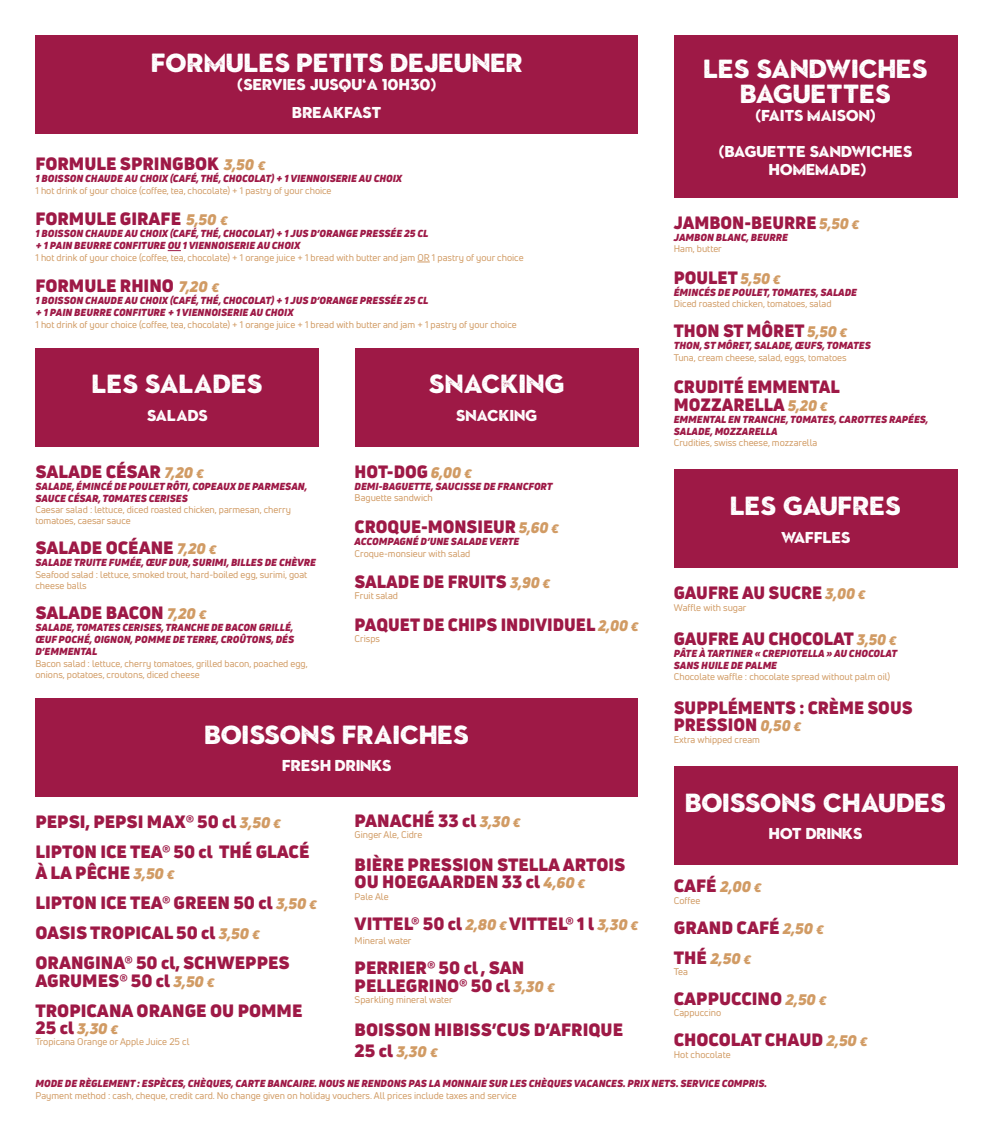
<style>
.page{position:relative;width:993px;height:1134px;background:#fff}
.page>*{position:absolute;margin:0;border:0;box-sizing:border-box;transform-origin:0 0}
.t1{font:25px/25px "Sonder Sans Black Rough";color:#fff;text-align:center}
.t2{font:900 17.5px/30px "Uni Neue";color:#9e1946}
.t3{font:15px/18px "Sonder Sans Black Rough";color:#fff;text-align:center}
.t4{font:italic 900 15px "Uni Neue";color:#d19b64}
.t5{font:italic 900 10px/12px "Uni Neue";color:#9e1946}
.t6{font:9.5px/11.4px "Uni Neue";color:#d19b64}
.s1{font-style:italic;font-size:15px;color:#d19b64}
.s2{font-style:italic;font-size:12px;color:#d19b64}
.s3{font-style:normal;font-size:17.5px;color:#9e1946}
.s4{font-size:12px}
</style>
<div class="page">
<div style="left:35px;top:35px;width:603px;height:99px;background:#9e1946"></div>
<div style="left:673px;top:766px;width:284px;height:99px;background:#9e1946"></div>
<div style="left:35px;top:698px;width:603px;height:99px;background:#9e1946"></div>
<div style="left:354px;top:348px;width:284px;height:98px;background:#9e1946"></div>
<div style="left:35px;top:348px;width:284px;height:98px;background:#9e1946"></div>
<div style="left:673px;top:35px;width:284px;height:163px;background:#9e1946"></div>
<div style="left:673px;top:469px;width:284px;height:99px;background:#9e1946"></div>
<svg style="left:168px;top:250px;width:13px;height:1px"></svg>
<svg style="left:417px;top:262px;width:12px;height:1px"></svg>
<h1 class="t1" style="left:151px;top:52px;width:373px">FORMULES PETITS DEJEUNER</h1>
<h3 class="t3" style="left:237px;top:72px;width:201px;line-height:27.5px">(SERVIES JUSQU'A 10H30)<br>BREAKFAST</h3>
<h2 class="t2" style="left:35px;top:149px;width:232px">FORMULE SPRINGBOK <span class="s1">3,50</span> <span class="s2">€</span></h2>
<p class="t5" style="left:35px;top:173px;width:368px">1 BOISSON CHAUDE AU CHOIX (CAFÉ, THÉ, CHOCOLAT) + 1 VIENNOISERIE AU CHOIX</p>
<p class="t6" style="left:35px;top:185px;width:297px">1 hot drink of your choice (coffee, tea, chocolate) + 1 pastry of your choice</p>
<h2 class="t2" style="left:35px;top:204px;width:194px">FORMULE GIRAFE <span class="s1">5,50</span> <span class="s2">€</span></h2>
<p class="t5" style="left:35px;top:228px;width:394px">1 BOISSON CHAUDE AU CHOIX (CAFÉ, THÉ, CHOCOLAT) + 1 JUS D’ORANGE PRESSÉE 25 CL + 1 PAIN BEURRE CONFITURE OU 1 VIENNOISERIE AU CHOIX</p>
<p class="t6" style="left:35px;top:252px;width:489px">1 hot drink of your choice (coffee, tea, chocolate) + 1 orange juice + 1 bread with butter and jam OR 1 pastry of your choice</p>
<h2 class="t2" style="left:35px;top:271px;width:185px">FORMULE RHINO <span class="s1">7,20</span> <span class="s2">€</span></h2>
<p class="t5" style="left:35px;top:294px;width:394px">1 BOISSON CHAUDE AU CHOIX (CAFÉ, THÉ, CHOCOLAT) + 1 JUS D’ORANGE PRESSÉE 25 CL + 1 PAIN BEURRE CONFITURE + 1 VIENNOISERIE AU CHOIX</p>
<p class="t6" style="left:35px;top:318px;width:482px">1 hot drink of your choice (coffee, tea, chocolate) + 1 orange juice + 1 bread with butter and jam + 1 pastry of your choice</p>
<h1 class="t1" style="left:92px;top:373px;width:172px">LES SALADES</h1>
<h3 class="t3" style="left:147px;top:407px;width:63px">SALADS</h3>
<h2 class="t2" style="left:35px;top:456px;width:170px">SALADE CÉSAR <span class="s1">7,20</span> <span class="s2">€</span></h2>
<p class="t5" style="left:35px;top:480px;width:273px">SALADE, ÉMINCÉ DE POULET RÔTI, COPEAUX DE PARMESAN,<br>SAUCE CÉSAR, TOMATES CERISES</p>
<p class="t6" style="left:35px;top:504px;width:257px">Caesar salad : lettuce, diced roasted chicken, parmesan, cherry tomatoes, caesar sauce</p>
<h2 class="t2" style="left:35px;top:533px;width:182px">SALADE OCÉANE <span class="s1">7,20</span> <span class="s2">€</span></h2>
<p class="t5" style="left:35px;top:557px;width:282px">SALADE TRUITE FUMÉE, ŒUF DUR, SURIMI, BILLES DE CHÈVRE</p>
<p class="t6" style="left:35px;top:569px;width:273px">Seafood salad : lettuce, smoked trout, hard-boiled egg, surimi, goat cheese balls</p>
<h2 class="t2" style="left:35px;top:598px;width:172px">SALADE BACON <span class="s1">7,20</span> <span class="s2">€</span></h2>
<p class="t5" style="left:35px;top:621px;width:260px;text-align:justify">SALADE, TOMATES CERISES, TRANCHE DE BACON GRILLÉ, ŒUF POCHÉ, OIGNON, POMME DE TERRE, CROÛTONS, DÉS D’EMMENTAL</p>
<p class="t6" style="left:35px;top:657px;width:274px">Bacon salad : lettuce, cherry tomatoes, grilled bacon, poached egg, onions, potatoes, croutons, diced cheese</p>
<h1 class="t1" style="left:428px;top:373px;width:137px">SNACKING</h1>
<h3 class="t3" style="left:455px;top:407px;width:83px">SNACKING</h3>
<h2 class="t2" style="left:354px;top:456px;width:119px">HOT-DOG <span class="s1">6,00</span> <span class="s2">€</span></h2>
<p class="t5" style="left:354px;top:480px;width:199px">DEMI-BAGUETTE, SAUCISSE DE FRANCFORT</p>
<p class="t6" style="left:354px;top:492px;width:80px">Baguette sandwich</p>
<h2 class="t2" style="left:354px;top:511px;width:206px">CROQUE-MONSIEUR <span class="s1">5,60</span> <span class="s2">€</span></h2>
<p class="t5" style="left:354px;top:535px;width:166px">ACCOMPAGNÉ D’UNE SALADE VERTE</p>
<p class="t6" style="left:354px;top:547px;width:117px">Croque-monsieur with salad</p>
<h2 class="t2" style="left:354px;top:566px;width:197px">SALADE DE FRUITS <span class="s1">3,90</span> <span class="s2">€</span></h2>
<p class="t6" style="left:354px;top:590px;width:45px">Fruit salad</p>
<h2 class="t2" style="left:354px;top:609px;width:285px">PAQUET DE CHIPS INDIVIDUEL <span class="s1">2,00</span> <span class="s2">€</span></h2>
<p class="t6" style="left:354px;top:633px;width:27px">Crisps</p>
<h1 class="t1" style="left:204px;top:723px;width:266px">BOISSONS FRAICHES</h1>
<h3 class="t3" style="left:282px;top:758px;width:111px">FRESH DRINKS</h3>
<h1 class="t1" style="left:703px;top:58px;width:226px">LES SANDWICHES<br>BAGUETTES</h1>
<h3 class="t3" style="left:755px;top:108px;width:122px">(FAITS MAISON)</h3>
<h3 class="t3" style="left:718px;top:144px;width:195px">(BAGUETTE SANDWICHES<br>HOMEMADE)</h3>
<h2 class="t2" style="left:673px;top:207px;width:187px">JAMBON-BEURRE <span class="s1">5,50</span> <span class="s2">€</span></h2>
<p class="t5" style="left:673px;top:231px;width:116px">JAMBON BLANC, BEURRE</p>
<p class="t6" style="left:673px;top:243px;width:50px">Ham, butter</p>
<h2 class="t2" style="left:673px;top:262px;width:108px">POULET <span class="s1">5,50</span> <span class="s2">€</span></h2>
<p class="t5" style="left:673px;top:286px;width:185px">ÉMINCÉS DE POULET, TOMATES, SALADE</p>
<p class="t6" style="left:673px;top:298px;width:159px">Diced roasted chicken, tomatoes, salad</p>
<h2 class="t2" style="left:673px;top:316px;width:175px">THON ST MÔRET <span class="s1">5,50</span> <span class="s2">€</span></h2>
<p class="t5" style="left:673px;top:340px;width:198px">THON, ST MÔRET, SALADE, ŒUFS, TOMATES</p>
<p class="t6" style="left:673px;top:351px;width:174px">Tuna, cream cheese, salad, eggs, tomatoes</p>
<h2 class="t2" style="left:673px;top:378px;width:167px;line-height:17.5px">CRUDITÉ EMMENTAL<br>MOZZARELLA <span class="s1">5,20</span> <span class="s2">€</span></h2>
<p class="t5" style="left:673px;top:413px;width:256px">EMMENTAL EN TRANCHE, TOMATES, CAROTTES RAPÉES,<br>SALADE, MOZZARELLA</p>
<p class="t6" style="left:673px;top:437px;width:145px">Crudities, swiss cheese, mozzarella</p>
<h1 class="t1" style="left:730px;top:495px;width:172px">LES GAUFRES</h1>
<h3 class="t3" style="left:780px;top:529px;width:71px">WAFFLES</h3>
<h2 class="t2" style="left:673px;top:578px;width:193px">GAUFRE AU SUCRE <span class="s1">3,00</span> <span class="s2">€</span></h2>
<p class="t6" style="left:673px;top:601px;width:74px">Waffle with sugar</p>
<h2 class="t2" style="left:673px;top:623px;width:224px">GAUFRE AU CHOCOLAT <span class="s1">3,50</span> <span class="s2">€</span></h2>
<p class="t5" style="left:673px;top:647px;width:225px">PÂTE À TARTINER « CREPIOTELLA » AU CHOCOLAT<br>SANS HUILE DE PALME</p>
<p class="t6" style="left:673px;top:671px;width:218px">Chocolate waffle : chocolate spread without palm oil)</p>
<h2 class="t2" style="left:673px;top:699px;width:240px;line-height:17.5px">SUPPLÉMENTS : CRÈME SOUS<br>PRESSION <span class="s1">0,50</span> <span class="s2">€</span></h2>
<p class="t6" style="left:673px;top:734px;width:88px">Extra whipped cream</p>
<h1 class="t1" style="left:685px;top:791px;width:262px">BOISSONS CHAUDES</h1>
<h3 class="t3" style="left:768px;top:826px;width:95px">HOT DRINKS</h3>
<h2 class="t2" style="left:354px;top:805px;width:167px">PANACHÉ 33 cl <span class="s1">3,30</span> <span class="s2">€</span></h2>
<p class="t6" style="left:354px;top:829px;width:69px">Ginger Ale, Cidre</p>
<h2 class="t2" style="left:354px;top:855px;width:272px;line-height:17.5px">BIÈRE PRESSION STELLA ARTOIS<br>OU HOEGAARDEN 33 cl <span class="s1">4,60</span> <span class="s2">€</span></h2>
<p class="t6" style="left:354px;top:890px;width:35px">Pale Ale</p>
<h2 class="t2" style="left:354px;top:908px;width:285px">VITTEL® 50 cl <span class="s1">2,80</span> <span class="s2">€</span> VITTEL® 1 l <span class="s1">3,30</span> <span class="s2">€</span></h2>
<p class="t6" style="left:354px;top:935px;width:58px">Mineral water</p>
<h2 class="t2" style="left:354px;top:958px;width:202px;line-height:18px">PERRIER® 50 cl , SAN<br>PELLEGRINO® 50 cl <span class="s1">3,30</span> <span class="s2">€</span></h2>
<p class="t6" style="left:354px;top:994px;width:100px">Sparkling mineral water</p>
<h2 class="t2" style="left:354px;top:1019px;width:270px;line-height:21px">BOISSON HIBISS’CUS D’AFRIQUE<br>25 cl <span class="s1">3,30</span> <span class="s2">€</span></h2>
<p class="t5" style="left:35px;top:1077px;width:732px">MODE DE RÈGLEMENT : ESPÈCES, CHÈQUES, CARTE BANCAIRE. NOUS NE RENDONS PAS LA MONNAIE SUR LES CHÈQUES VACANCES. PRIX NETS. SERVICE COMPRIS.</p>
<p class="t6" style="left:35px;top:1089px;width:482px">Payment method : cash, cheque, credit card. No change given on holiday vouchers. All prices include taxes and service</p>
<h2 class="t2" style="left:35px;top:806px;width:275px">PEPSI, PEPSI MAX® 50 cl <span class="s1">3,50</span> <span class="s2">€<br></span>LIPTON ICE TEA® 50 cl THÉ GLACÉ</h2>
<h2 class="t2" style="left:35px;top:857px;width:283px">À LA PÊCHE <span class="s1">3,50</span> <span class="s2">€<br></span>LIPTON ICE TEA® GREEN 50 cl <span class="s1">3,50</span> <span class="s2">€<br></span>OASIS TROPICAL 50 cl <span class="s1">3,50</span> <span class="s2">€<br></span>ORANGINA® 50 cl, SCHWEPPES</h2>
<h2 class="t2" style="left:35px;top:965px;width:268px">AGRUMES® 50 cl <span class="s1">3,50</span> <span class="s2">€<br></span>TROPICANA ORANGE OU POMME</h2>
<h2 class="t2" style="left:35px;top:1012px;width:84px">25 cl <span class="s1">3,30</span> <span class="s2">€</span></h2>
<p class="t6" style="left:35px;top:1036px;width:155px">Tropicana Orange or Apple Juice 25 cl</p>
<h2 class="t2" style="left:673px;top:870px;width:89px">CAFÉ <span class="s1">2,00</span> <span class="s2">€</span></h2>
<p class="t6" style="left:673px;top:894px;width:28px">Coffee</p>
<h2 class="t2" style="left:673px;top:912px;width:151px">GRAND CAFÉ <span class="s1">2,50</span> <span class="s2">€</span></h2>
<h3 class="t4" style="left:673px;top:948px;width:79px"><span class="s3">THÉ</span> 2,50 <span class="s4">€</span></h3>
<p class="t6" style="left:673px;top:966px;width:16px">Tea</p>
<h2 class="t2" style="left:673px;top:983px;width:154px">CAPPUCCINO <span class="s1">2,50</span> <span class="s2">€</span></h2>
<p class="t6" style="left:673px;top:1007px;width:49px">Cappuccino</p>
<h2 class="t2" style="left:673px;top:1025px;width:195px">CHOCOLAT CHAUD <span class="s1">2,50</span> <span class="s2">€</span></h2>
<p class="t6" style="left:673px;top:1048px;width:58px">Hot chocolate</p>
</div>
